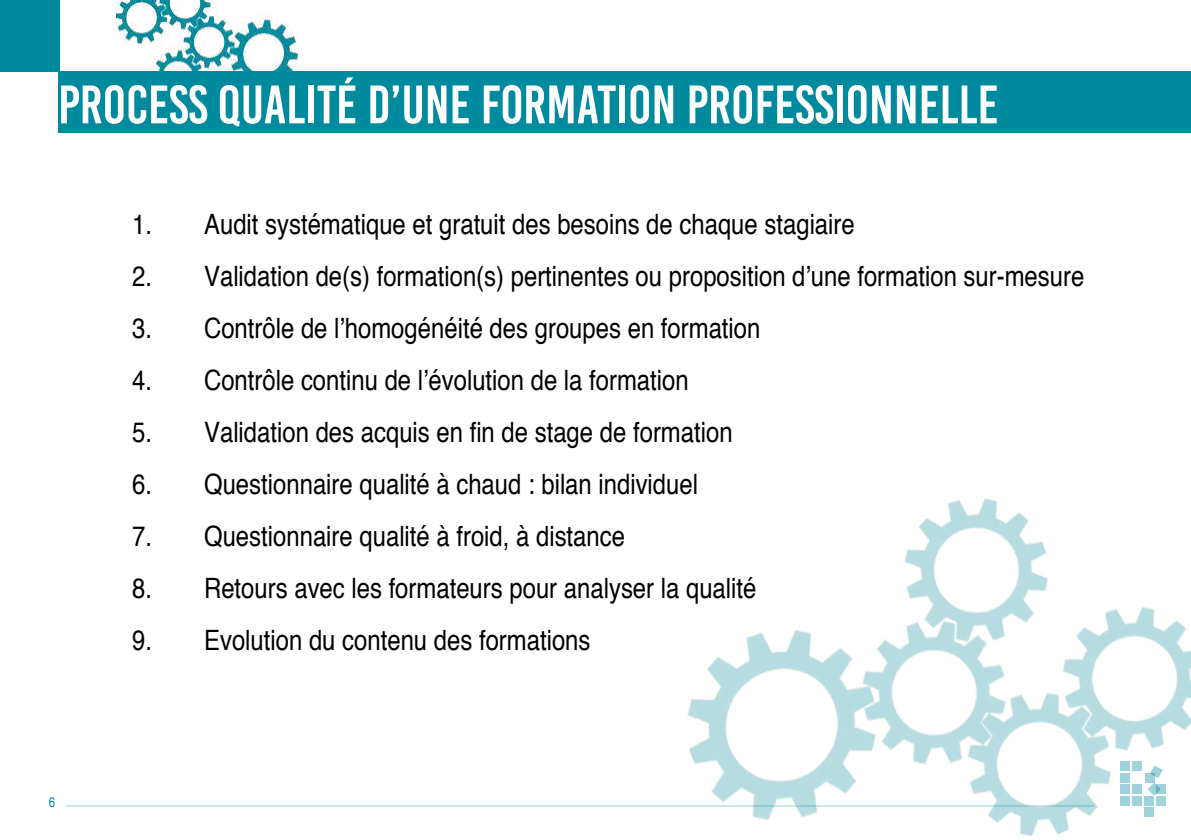
<style>
.page{position:relative;width:1191px;height:840px;background:#fff}
.page>*{position:absolute;margin:0;border:0;box-sizing:border-box;transform-origin:0 0}
.t1{font:54px "Bebas Kai";color:#fff}
.t2{font:condensed 28px "Helvetica";color:#000;scale:1.04 1}
.t3{font:condensed 14px "Helvetica";color:#008a9d}
</style>
<div class="page">
<hr style="left:66px;top:805px;width:1028px;height:1px;background:#96cfd7">
<img style="left:116px;top:0;width:182px;height:71px">
<img style="left:640px;top:498px;width:551px;height:338px">
<div style="left:58px;top:71px;width:1133px;height:62px;background:#008a9d"></div>
<div style="left:0;top:0;width:60px;height:71px;background:#008a9d"></div>
<h1 class="t1" style="left:58px;top:76px;width:942px">PROCESS QUALITÉ D’UNE FORMATION PROFESSIONNELLE</h1>
<p class="t3" style="left:49px;top:792px;width:8px">6</p>
<p class="t2" style="left:132px;top:206px;width:696px">1. Audit systématique et gratuit des besoins de chaque stagiaire</p>
<p class="t2" style="left:132px;top:258px;width:917px">2. Validation de(s) formation(s) pertinentes ou proposition d’une formation sur-mesure</p>
<p class="t2" style="left:132px;top:310px;width:606px">3. Contrôle de l’homogénéité des groupes en formation</p>
<p class="t2" style="left:132px;top:362px;width:537px">4. Contrôle continu de l’évolution de la formation</p>
<p class="t2" style="left:132px;top:414px;width:579px">5. Validation des acquis en fin de stage de formation</p>
<p class="t2" style="left:132px;top:466px;width:546px">6. Questionnaire qualité à chaud : bilan individuel</p>
<p class="t2" style="left:132px;top:518px;width:475px">7. Questionnaire qualité à froid, à distance</p>
<p class="t2" style="left:132px;top:570px;width:602px">8. Retours avec les formateurs pour analyser la qualité</p>
<p class="t2" style="left:132px;top:622px;width:442px">9. Evolution du contenu des formations</p>
</div>
